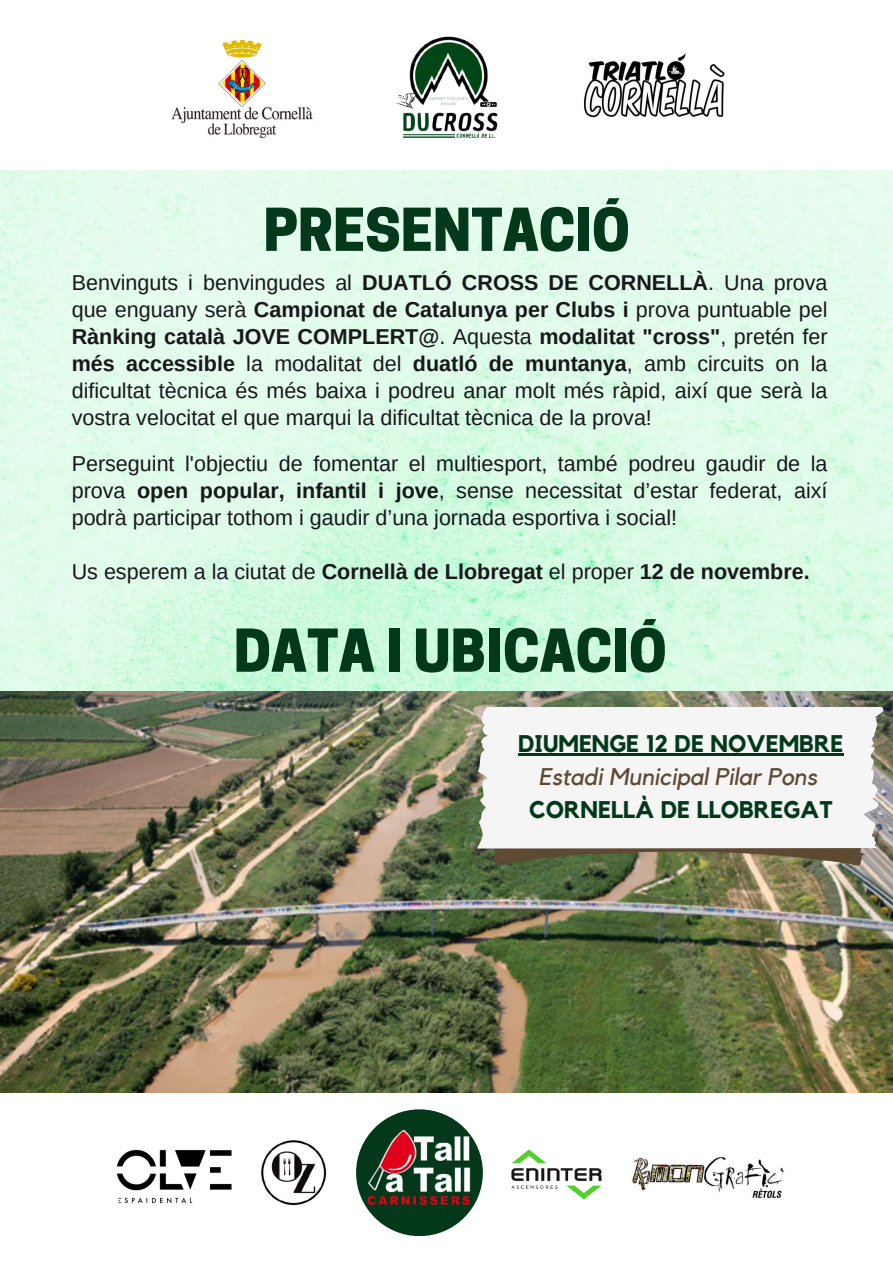
<style>
.page{position:relative;width:893px;height:1263px;background:#fff}
.page>*{position:absolute;margin:0;border:0;box-sizing:border-box;transform-origin:0 0}
.t1{font:800 55.43px "Cooper Hewitt";color:#03391a}
.t2{font:700 24px "Kollektif";color:#03391a}
.t3{font:italic 24px "Kollektif";color:#5e4933}
.t4{font:21.52px/27px "Arimo";color:#18171a;text-align:justify}
.t5{font:700 21.52px "Arimo";color:#18171a}
.s1{font-weight:700}
.s2{font-weight:400}
</style>
<div class="page">
<img style="left:0;top:170px;width:893px;height:521px">
<img style="left:0;top:691px;width:893px;height:402px">
<img style="left:171px;top:39px;width:142px;height:100px">
<img style="left:583px;top:53px;width:142px;height:65px">
<img style="left:396px;top:36px;width:102px;height:102px">
<img style="left:261px;top:1140px;width:66px;height:66px">
<img style="left:511px;top:1149px;width:91px;height:51px">
<img style="left:116px;top:1149px;width:116px;height:55px">
<div style="left:356px;top:1109px;width:127px;height:127px;background:#03391a;border-radius:50%"></div>
<img style="left:364px;top:1129px;width:110px;height:79px">
<img style="left:631px;top:1157px;width:153px;height:42px">
<img style="left:491px;top:848px;width:375px;height:18px">
<div style="left:477px;top:707px;width:408px;height:141px;background:#f5f5f5"></div>
<hr style="left:518px;top:753px;width:325px;height:3px;background:#03391a">
<h1 class="t1" style="left:263px;top:209px;width:368px">PRESENTACIÓ</h1>
<p class="t4" style="left:72px;top:269px;width:757px">Benvinguts i benvingudes al <span class="s1">DUATLÓ CROSS DE CORNELLÀ</span>. Una prova que enguany serà <span class="s1">Campionat de Catalunya per Clubs i</span> prova puntuable pel <span class="s1">Rànking català JOVE COMPLERT@</span>. Aquesta <span class="s1">modalitat "cross"</span>, pretén fer <span class="s1">més accessible</span> la modalitat del <span class="s1">duatló de muntanya</span>, amb circuits on la dificultat tècnica és més baixa i podreu anar molt més ràpid, així que serà la vostra velocitat el que marqui la dificultat tècnica de la prova!</p>
<p class="t4" style="left:72px;top:450px;width:757px">Perseguint l'objectiu de fomentar el multiesport, també podreu gaudir de la prova <span class="s1">open popular, infantil i jove</span>, sense necessitat d’estar federat, així podrà participar tothom i gaudir d’una jornada esportiva i social!</p>
<p class="t5" style="left:72px;top:560px;width:739px"><span class="s2">Us esperem a la ciutat de</span> Cornellà de Llobregat <span class="s2">el proper</span> 12 de novembre.</p>
<h1 class="t1" style="left:234px;top:630px;width:434px">DATA I UBICACIÓ</h1>
<p class="t2" style="left:518px;top:732px;width:327px">DIUMENGE 12 DE NOVEMBRE</p>
<p class="t3" style="left:538px;top:765px;width:280px">Estadi Municipal Pilar Pons</p>
<p class="t2" style="left:529px;top:799px;width:305px">CORNELLÀ DE LLOBREGAT</p>
</div>
